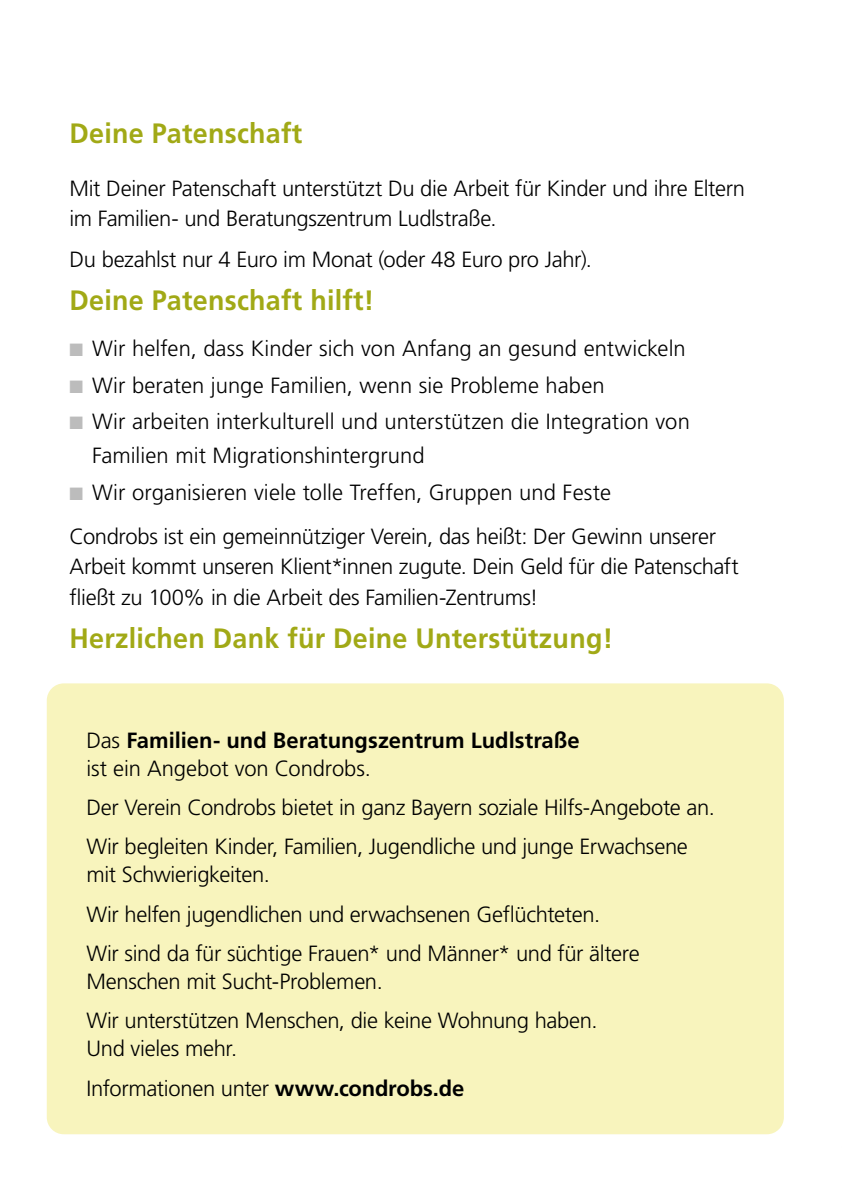
<style>
.page{position:relative;width:842px;height:1191px;background:#fff}
.page>*{position:absolute;margin:0;border:0;box-sizing:border-box;transform-origin:0 0}
.t1{font:700 28px "Frutiger LT Std";letter-spacing:.01em;color:#a1a916;scale:.96 1}
.t2{font:300 22px/39.4px "Frutiger LT Std";letter-spacing:-.015em;color:#000}
.t3{font:300 22px "Frutiger LT Std";letter-spacing:.005em;color:#000}
.t4{font:700 22px/28px "Frutiger LT Std";color:#000}
.s1{color:#bcbcbc}
.s2{font-weight:300}
.s3{font-weight:700}
</style>
<div class="page">
<div style="left:47px;top:683px;width:737px;height:451px;background:#f8f4bd;border-radius:17px"></div>
<p class="t1" style="left:69px;top:117px;width:244px">Deine Patenschaft</p>
<p class="t2" style="left:69px;top:173px;width:677px;line-height:30px">Mit Deiner Patenschaft unterstützt Du die Arbeit für Kinder und ihre Eltern im Familien- und Beratungszentrum Ludlstraße.</p>
<p class="t2" style="left:69px;top:240px;width:524px">Du bezahlst nur 4 Euro im Monat (oder 48 Euro pro Jahr).</p>
<p class="t1" style="left:69px;top:284px;width:319px">Deine Patenschaft hilft!</p>
<p class="t3" style="left:69px;top:336px;width:618px"><span class="s1">■</span> Wir helfen, dass Kinder sich von Anfang an gesund entwickeln</p>
<p class="t3" style="left:69px;top:372px;width:537px"><span class="s1">■</span> Wir beraten junge Familien, wenn sie Probleme haben</p>
<p class="t2" style="left:92px;top:405px;width:599px;line-height:34px;text-indent:-23px"><span class="s1">■</span> Wir arbeiten interkulturell und unterstützen die Integration von<br>Familien mit Migrationshintergrund</p>
<p class="t2" style="left:69px;top:471px;width:648px;line-height:44.2px"><span class="s1">■</span> Wir organisieren viele tolle Treffen, Gruppen und Feste<br>Condrobs ist ein gemeinnütziger Verein, das heißt: Der Gewinn unserer</p>
<p class="t2" style="left:69px;top:552px;width:671px;line-height:30px">Arbeit kommt unseren Klient*innen zugute. Dein Geld für die Patenschaft fließt zu 100% in die Arbeit des Familien-Zentrums!</p>
<p class="t1" style="left:69px;top:621px;width:568px">Herzlichen Dank für Deine Unterstützung!</p>
<p class="t4" style="left:86px;top:726px;width:495px"><span class="s2">Das</span> Familien- und Beratungszentrum Ludlstraße <span class="s2">ist ein Angebot von Condrobs.</span></p>
<p class="t2" style="left:86px;top:788px;width:630px">Der Verein Condrobs bietet in ganz Bayern soziale Hilfs-Angebote an.<br>Wir begleiten Kinder, Familien, Jugendliche und junge Erwachsene</p>
<p class="t2" style="left:86px;top:855px;width:555px">mit Schwierigkeiten.<br>Wir helfen jugendlichen und erwachsenen Geflüchteten.<br>Wir sind da für süchtige Frauen* und Männer* und für ältere</p>
<p class="t2" style="left:86px;top:962px;width:513px">Menschen mit Sucht-Problemen.<br>Wir unterstützen Menschen, die keine Wohnung haben.</p>
<p class="t2" style="left:86px;top:1029px;width:379px">Und vieles mehr.<br>Informationen unter <span class="s3">www.condrobs.de</span></p>
</div>
